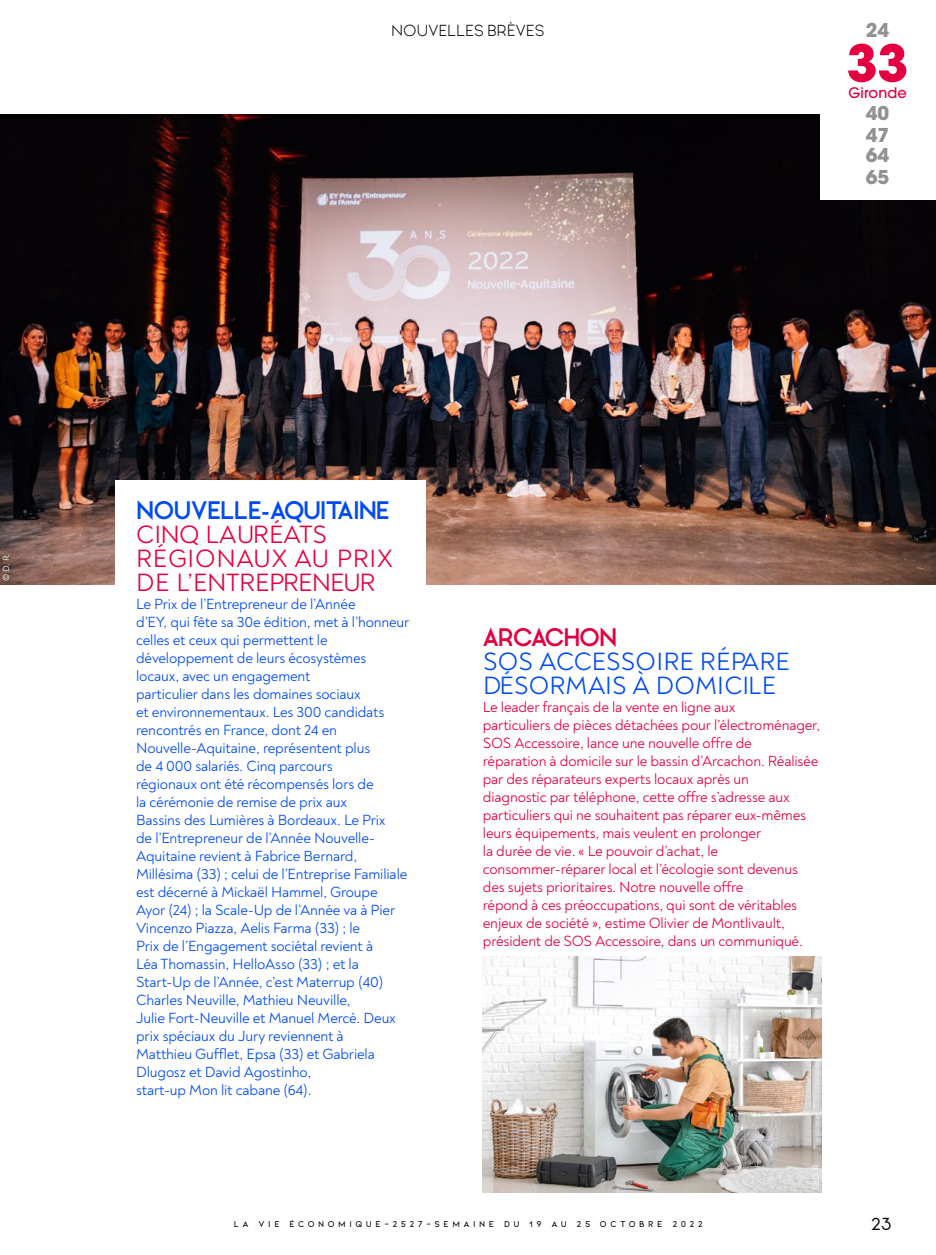
<style>
.page{position:relative;width:936px;height:1255px;background:#fff}
.page>*{position:absolute;margin:0;border:0;box-sizing:border-box;transform-origin:0 0}
.t1{font:700 50.4px "ITC Avant Garde Pro";color:#e40040}
.t2{font:25.5px/24px "Noah";color:#e40040}
.t3{font:25.5px/24px "Noah";letter-spacing:.01em;color:#024bf2}
.t4{font:300 25.5px "Ginora Sans";color:#000}
.t5{font:700 24px "Ginora Sans";letter-spacing:-.04em;color:#024bf2}
.t6{font:700 24px "Ginora Sans";letter-spacing:-.05em;color:#e40040}
.t7{font:700 18.9px/20.4px "ITC Avant Garde Pro";color:#929292}
.t8{font:300 16.5px "Ginora Sans";letter-spacing:.02em;color:#000}
.t9{font:15px/18px "Noah";letter-spacing:-.01em;color:#024bf2}
.t10{font:15px/18px "Noah";letter-spacing:-.01em;color:#e40040}
.t11{font:500 14.4px "ITC Avant Garde Pro";color:#e40040}
.t12{font:600 9px "Kiona";letter-spacing:.39em;color:#000}
.t13{font:9px "Noah";color:#fff}
</style>
<div class="page">
<img style="left:0;top:115px;width:935px;height:470px">
<div style="left:115px;top:480px;width:310px;height:118px;background:#fff"></div>
<img style="left:483px;top:956px;width:338px;height:236px">
<div style="left:820px;top:0;width:115px;height:200px;background:#fff"></div>
<p class="t13" style="left:1px;top:581px;width:29px;rotate:-90deg">© D. R.</p>
<p class="t8" style="left:391px;top:21px;width:154px">NOUVELLES BRÈVES</p>
<p class="t7" style="left:865px;top:19px;width:25px">24</p>
<h1 class="t1" style="left:846px;top:29px;width:63px">33</h1>
<p class="t11" style="left:848px;top:83px;width:59px">Gironde</p>
<p class="t7" style="left:865px;top:103px;width:25px">40</p>
<p class="t7" style="left:865px;top:124px;width:25px">47<br>64</p>
<p class="t7" style="left:865px;top:166px;width:25px">65</p>
<h3 class="t5" style="left:136px;top:497px;width:255px">NOUVELLE-AQUITAINE</h3>
<h2 class="t2" style="left:136px;top:522px;width:258px">CINQ LAURÉATS<br>RÉGIONAUX AU PRIX<br>DE L’ENTREPRENEUR</h2>
<p class="t9" style="left:136px;top:595px;width:275px">Le Prix de l’Entrepreneur de l’Année<br>d’EY, qui fête sa 30e édition, met à l’honneur celles et ceux qui permettent le développement de leurs écosystèmes locaux, avec un engagement<br>particulier dans les domaines sociaux<br>et environnementaux. Les 300 candidats rencontrés en France, dont 24 en Nouvelle-Aquitaine, représentent plus<br>de 4 000 salariés. Cinq parcours<br>régionaux ont été récompensés lors de<br>la cérémonie de remise de prix aux<br>Bassins des Lumières à Bordeaux. Le Prix<br>de l’Entrepreneur de l’Année Nouvelle-Aquitaine revient à Fabrice Bernard, Millésima (33) ; celui de l’Entreprise Familiale est décerné à Mickaël Hammel, Groupe Ayor (24) ; la Scale-Up de l’Année va à Pier Vincenzo Piazza, Aelis Farma (33) ; le<br>Prix de l’Engagement sociétal revient à<br>Léa Thomassin, HelloAsso (33) ; et la Start-Up de l’Année, c’est Materrup (40)<br>Charles Neuville, Mathieu Neuville,<br>Julie Fort-Neuville et Manuel Mercé. Deux prix spéciaux du Jury reviennent à<br>Matthieu Gufflet, Epsa (33) et Gabriela Dlugosz et David Agostinho,<br>start-up Mon lit cabane (64).</p>
<h3 class="t6" style="left:483px;top:624px;width:136px">ARCACHON</h3>
<h2 class="t3" style="left:483px;top:649px;width:308px">SOS ACCESSOIRE RÉPARE<br>DÉSORMAIS À DOMICILE</h2>
<p class="t10" style="left:483px;top:697px;width:339px">Le leader français de la vente en ligne aux<br>particuliers de pièces détachées pour l’électroménager, SOS Accessoire, lance une nouvelle offre de<br>réparation à domicile sur le bassin d’Arcachon. Réalisée par des réparateurs experts locaux après un<br>diagnostic par téléphone, cette offre s’adresse aux particuliers qui ne souhaitent pas réparer eux-mêmes leurs équipements, mais veulent en prolonger<br>la durée de vie. « Le pouvoir d’achat, le consommer-réparer local et l’écologie sont devenus des sujets prioritaires. Notre nouvelle offre<br>répond à ces préoccupations, qui sont de véritables enjeux de société », estime Olivier de Montlivault, président de SOS Accessoire, dans un communiqué.</p>
<p class="t13" style="left:810px;top:1189px;width:29px;rotate:-90deg">© D. R.</p>
<p class="t12" style="left:234px;top:1219px;width:470px">LA VIE ÉCONOMIQUE-2527-SEMAINE DU 19 AU 25 OCTOBRE 2022</p>
<h2 class="t4" style="left:870px;top:1208px;width:23px">23</h2>
</div>
